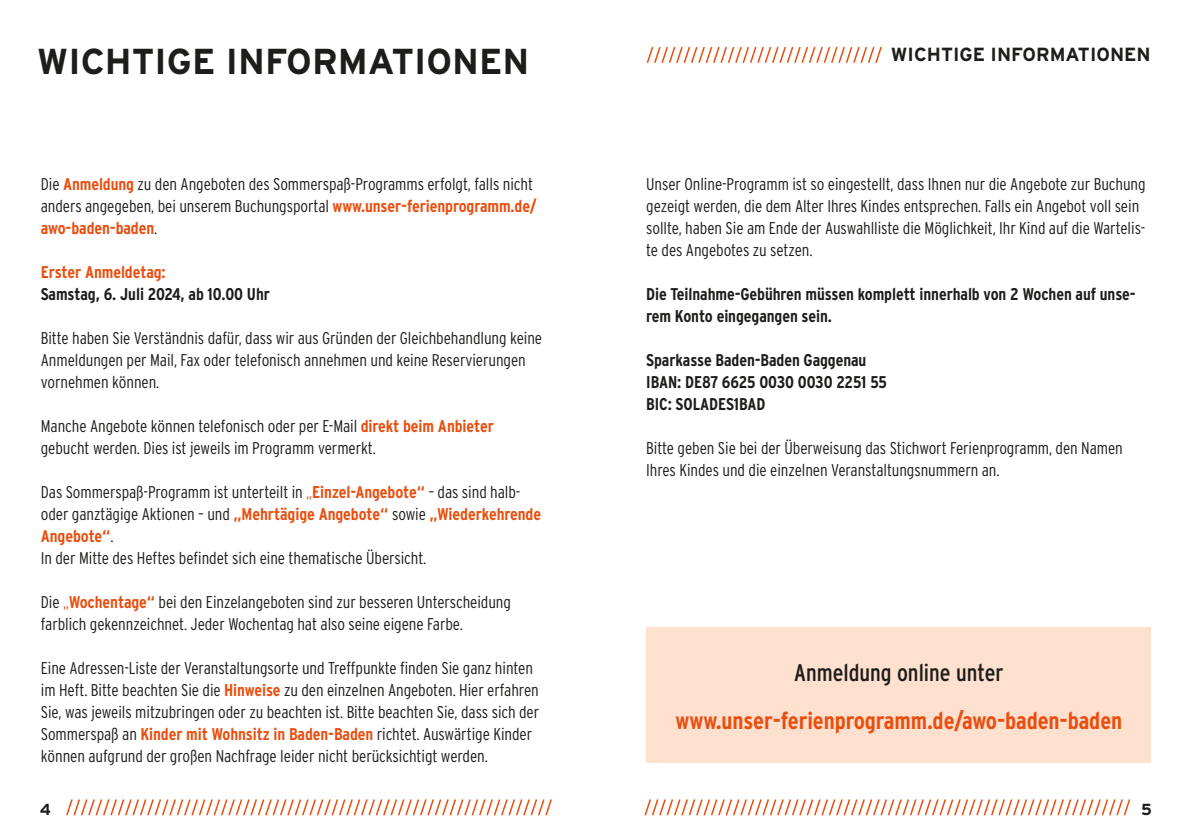
<style>
.page{position:relative;width:1191px;height:840px;background:#fff}
.page>*{position:absolute;margin:0;border:0;box-sizing:border-box;transform-origin:0 0}
.HEADLINE_VERSAL{font:700 36px "Interstate";color:#1d1d1b}
.FLIEßTEXT_ohne_absta{font:700 condensed 24px "Interstate";letter-spacing:-.005em;color:#e94e0f}
.HEADLINE_Programmpun{font:condensed 24px "Interstate";color:#1d1d1b}
.RUBRIK_LINKS{font:700 19px "Interstate";color:#1d1d1b}
.FLIEßTEXT_ohne_absta-2{font:300 condensed 17px/22px "Interstate";letter-spacing:-.005em;color:#1d1d1b}
.FLIEßTEXT_ohne_absta-3{font:700 condensed 17px/22px "Interstate";letter-spacing:-.005em;color:#1d1d1b}
.FLIEßTEXT_Mittwoch{font:700 condensed 17px "Interstate";letter-spacing:-.005em;color:#e94e0f}
.t1{font:700 16px "Interstate";color:#1d1d1b}
.s1{font-weight:700;color:#e94e0f}
.s2{color:#e94e0f}
</style>
<div class="page">
<div style="left:646px;top:627px;width:505px;height:135px;background:#fde0ce"></div>
<svg style="left:66px;top:799px;width:486px;height:17px"></svg>
<svg style="left:646px;top:46px;width:236px;height:17px"></svg>
<svg style="left:644px;top:799px;width:487px;height:17px"></svg>
<p class="HEADLINE_VERSAL" style="left:37px;top:42px;width:494px">WICHTIGE INFORMATIONEN</p>
<p class="RUBRIK_LINKS" style="left:891px;top:43px;width:261px">WICHTIGE INFORMATIONEN</p>
<p class="FLIEßTEXT_ohne_absta-2" style="left:41px;top:172px;width:497px">Die <span class="s1">Anmeldung</span> zu den Angeboten des Sommerspaß-Programms erfolgt, falls nicht anders angegeben, bei unserem Buchungsportal <span class="s1">www.unser-ferienprogramm.de/ awo-baden-baden</span>.</p>
<p class="FLIEßTEXT_Mittwoch" style="left:41px;top:262px;width:126px">Erster Anmeldetag:</p>
<p class="FLIEßTEXT_ohne_absta-3" style="left:41px;top:282px;width:231px">Samstag, 6. Juli 2024, ab 10.00 Uhr</p>
<p class="FLIEßTEXT_ohne_absta-2" style="left:41px;top:326px;width:503px">Bitte haben Sie Verständnis dafür, dass wir aus Gründen der Gleichbehandlung keine<br>Anmeldungen per Mail, Fax oder telefonisch annehmen und keine Reservierungen vornehmen können.</p>
<p class="FLIEßTEXT_ohne_absta-2" style="left:41px;top:414px;width:454px">Manche Angebote können telefonisch oder per E-Mail <span class="s1">direkt beim Anbieter </span>gebucht werden. Dies ist jeweils im Programm vermerkt.</p>
<p class="FLIEßTEXT_ohne_absta-2" style="left:41px;top:480px;width:502px">Das Sommerspaß-Programm ist unterteilt in <span class="s2">„</span><span class="s1">Einzel-Angebote“</span> – das sind halb&shy;oder ganztägige Aktionen – und <span class="s1">„Mehrtägige Angebote“</span> sowie <span class="s1">„Wiederkehrende Angebote“</span>.<br>In der Mitte des Heftes befindet sich eine thematische Übersicht.</p>
<p class="FLIEßTEXT_ohne_absta-2" style="left:41px;top:590px;width:472px">Die <span class="s2">„</span><span class="s1">Wochentage“</span> bei den Einzelangeboten sind zur besseren Unterscheidung farblich gekennzeichnet. Jeder Wochentag hat also seine eigene Farbe.</p>
<p class="FLIEßTEXT_ohne_absta-2" style="left:41px;top:656px;width:500px">Eine Adressen-Liste der Veranstaltungsorte und Treffpunkte finden Sie ganz hinten im Heft. Bitte beachten Sie die <span class="s1">Hinweise</span> zu den einzelnen Angeboten. Hier erfahren Sie, was jeweils mitzubringen oder zu beachten ist. Bitte beachten Sie, dass sich der Sommerspaß an <span class="s1">Kinder mit Wohnsitz in Baden-Baden</span> richtet. Auswärtige Kinder können aufgrund der großen Nachfrage leider nicht berücksichtigt werden.</p>
<p class="FLIEßTEXT_ohne_absta-2" style="left:646px;top:172px;width:501px">Unser Online-Programm ist so eingestellt, dass Ihnen nur die Angebote zur Buchung gezeigt werden, die dem Alter Ihres Kindes entsprechen. Falls ein Angebot voll sein sollte, haben Sie am Ende der Auswahlliste die Möglichkeit, Ihr Kind auf die Wartelis&shy;te des Angebotes zu setzen.</p>
<p class="FLIEßTEXT_ohne_absta-3" style="left:646px;top:282px;width:491px">Die Teilnahme-Gebühren müssen komplett innerhalb von 2 Wochen auf unse&shy;rem Konto eingegangen sein.</p>
<p class="FLIEßTEXT_ohne_absta-3" style="left:646px;top:348px;width:222px">Sparkasse Baden-Baden Gaggenau</p>
<p class="FLIEßTEXT_ohne_absta-3" style="left:646px;top:370px;width:242px">IBAN: DE87 6625 0030 0030 2251 55</p>
<p class="FLIEßTEXT_ohne_absta-3" style="left:646px;top:392px;width:121px">BIC: SOLADES1BAD</p>
<p class="FLIEßTEXT_ohne_absta-2" style="left:646px;top:436px;width:478px">Bitte geben Sie bei der Überweisung das Stichwort Ferienprogramm, den Namen<br>Ihres Kindes und die einzelnen Veranstaltungsnummern an.</p>
<p class="HEADLINE_Programmpun" style="left:794px;top:658px;width:211px">Anmeldung online unter</p>
<p class="FLIEßTEXT_ohne_absta" style="left:675px;top:707px;width:448px">www.unser-ferienprogramm.de/awo-baden-baden</p>
<p class="t1" style="left:40px;top:799px;width:13px">4</p>
<p class="t1" style="left:1141px;top:799px;width:12px">5</p>
</div>
